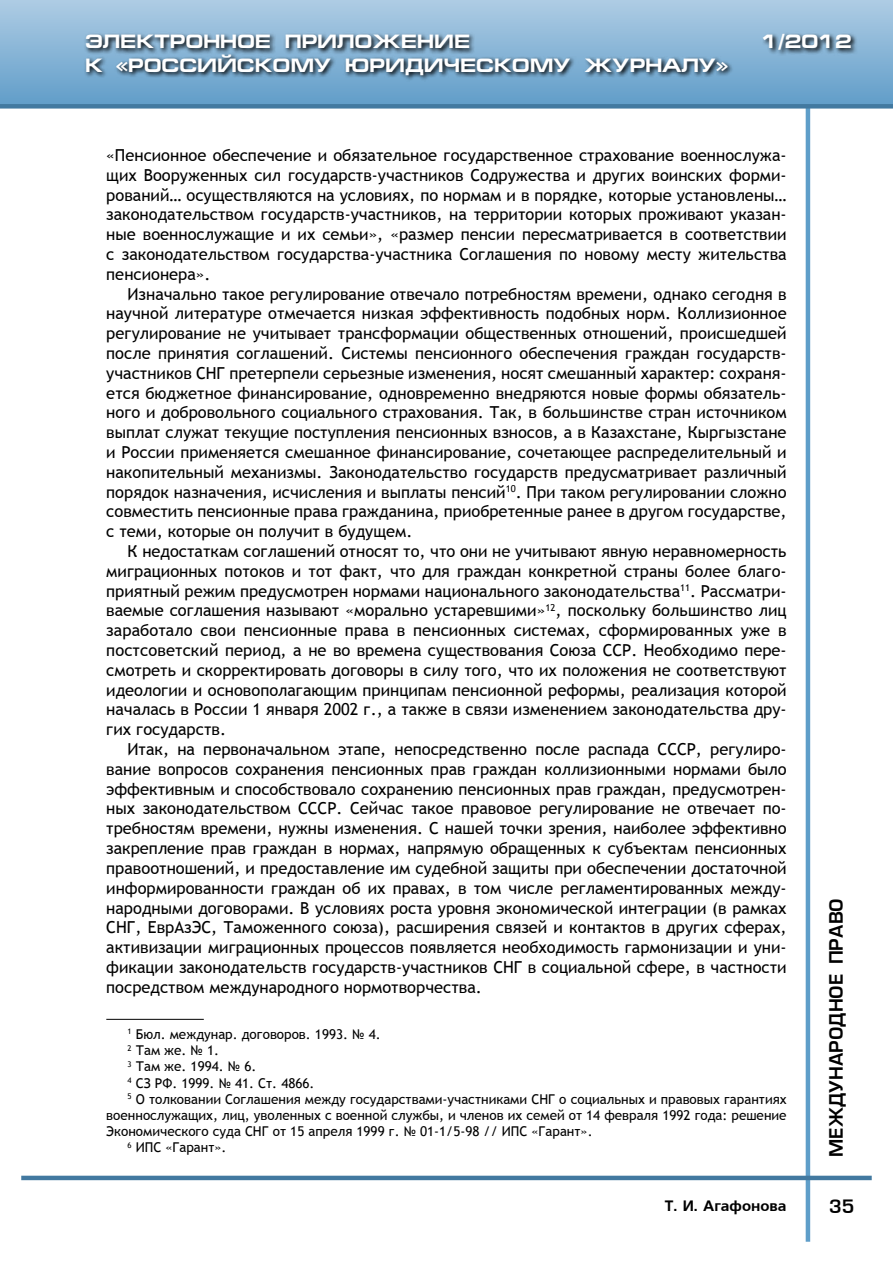
<style>
.page{position:relative;width:893px;height:1263px;background:#fff}
.page>*{position:absolute;margin:0;border:0;box-sizing:border-box;transform-origin:0 0}
.t1{font:700 19.5px "Europe Ext";color:#fff}
.t2{font:18px "Europe Demi Normal";color:#000}
.t3{font:16.5px/19.8px "Trebuchet MS";color:#000;text-align:justify}
.t4{font:15px "Free Set Bold Cyrillic";color:#000}
.t5{font:13.5px "Trebuchet MS";color:#000}
</style>
<div class="page">
<hr style="left:806px;top:91px;width:4px;height:1151px;background:#5f9ec9">
<hr style="left:21px;top:1176px;width:851px;height:4px;background:#4279a0">
<div style="left:0;top:0;width:893px;height:106px;background:linear-gradient(to bottom,#aecce4,#619dc9)"></div>
<div style="left:0;top:104px;width:893px;height:5px;background:#4279a0"></div>
<svg style="left:83px;top:31px;width:810px;height:121px"></svg>
<hr style="left:106px;top:1019px;width:98px;height:1px;background:#000">
<p class="t1" style="left:85px;top:31px;width:387px">ЭЛЕКТРОННОЕ ПРИЛОЖЕНИЕ</p>
<p class="t1" style="left:761px;top:31px;width:92px">1/2012</p>
<p class="t1" style="left:85px;top:54px;width:644px">К «РОССИЙСКОМУ ЮРИДИЧЕСКОМУ ЖУРНАЛУ»</p>
<p class="t3" style="left:106px;top:145px;width:682px">«Пенсионное обеспечение и обязательное государственное страхование военнослужа&shy;щих Вооруженных сил государств-участников Содружества и других воинских форми&shy;рований… осуществляются на условиях, по нормам и в порядке, которые установлены… законодательством государств-участников, на территории которых проживают указан&shy;ные военнослужащие и их семьи», «размер пенсии пересматривается в соответствии с законодательством государства-участника Соглашения по новому месту жительства пенсионера».</p>
<p class="t3" style="left:106px;top:284px;width:682px;text-indent:21px">Изначально такое регулирование отвечало потребностям времени, однако сегодня в научной литературе отмечается низкая эффективность подобных норм. Коллизионное регулирование не учитывает трансформации общественных отношений, происшедшей после принятия соглашений. Системы пенсионного обеспечения граждан государств&shy;участников СНГ претерпели серьезные изменения, носят смешанный характер: сохраня&shy;ется бюджетное финансирование, одновременно внедряются новые формы обязатель&shy;ного и добровольного социального страхования. Так, в большинстве стран источником выплат служат текущие поступления пенсионных взносов, а в Казахстане, Кыргызстане и России применяется смешанное финансирование, сочетающее распределительный и накопительный механизмы. Законодательство государств предусматривает различный порядок назначения, исчисления и выплаты пенсий<sup>10</sup>. При таком регулировании сложно совместить пенсионные права гражданина, приобретенные ранее в другом государстве, с теми, которые он получит в будущем.</p>
<p class="t3" style="left:106px;top:541px;width:682px;text-indent:21px">К недостаткам соглашений относят то, что они не учитывают явную неравномерность миграционных потоков и тот факт, что для граждан конкретной страны более благо&shy;приятный режим предусмотрен нормами национального законодательства<sup>11</sup>. Рассматри&shy;ваемые соглашения называют «морально устаревшими»<sup>12</sup>, поскольку большинство лиц заработало свои пенсионные права в пенсионных системах, сформированных уже в постсоветский период, а не во времена существования Союза ССР. Необходимо пере&shy;смотреть и скорректировать договоры в силу того, что их положения не соответствуют идеологии и основополагающим принципам пенсионной реформы, реализация которой началась в России 1 января 2002 г., а также в связи изменением законодательства дру&shy;гих государств.</p>
<p class="t3" style="left:106px;top:739px;width:682px;text-indent:21px">Итак, на первоначальном этапе, непосредственно после распада СССР, регулиро&shy;вание вопросов сохранения пенсионных прав граждан коллизионными нормами было эффективным и способствовало сохранению пенсионных прав граждан, предусмотрен&shy;ных законодательством СССР. Сейчас такое правовое регулирование не отвечает по&shy;требностям времени, нужны изменения. С нашей точки зрения, наиболее эффективно закрепление прав граждан в нормах, напрямую обращенных к субъектам пенсионных правоотношений, и предоставление им судебной защиты при обеспечении достаточной информированности граждан об их правах, в том числе регламентированных между&shy;народными договорами. В условиях роста уровня экономической интеграции (в рамках СНГ, ЕврАзЭС, Таможенного союза), расширения связей и контактов в других сферах, активизации миграционных процессов появляется необходимость гармонизации и уни&shy;фикации законодательств государств-участников СНГ в социальной сфере, в частности посредством международного нормотворчества.</p>
<p class="t5" style="left:128px;top:1026px;width:255px"><sup>1</sup> Бюл. междунар. договоров. 1993. № 4.</p>
<p class="t5" style="left:128px;top:1042px;width:93px"><sup>2</sup> Там же. № 1.</p>
<p class="t5" style="left:128px;top:1058px;width:130px"><sup>3</sup> Там же. 1994. № 6.</p>
<p class="t5" style="left:128px;top:1075px;width:189px"><sup>4</sup> СЗ РФ. 1999. № 41. Ст. 4866.</p>
<p class="t5" style="left:128px;top:1091px;width:661px"><sup>5</sup> О толковании Соглашения между государствами-участниками СНГ о социальных и правовых гарантиях</p>
<p class="t5" style="left:106px;top:1107px;width:682px">военнослужащих, лиц, уволенных с военной службы, и членов их семей от 14 февраля 1992 года: решение</p>
<p class="t5" style="left:106px;top:1123px;width:488px">Экономического суда СНГ от 15 апреля 1999 г. № 01-1/5-98 // ИПС «Гарант».</p>
<p class="t5" style="left:128px;top:1139px;width:100px"><sup>6</sup> ИПС «Гарант».</p>
<p class="t4" style="left:665px;top:1197px;width:123px">Т. И. Агафонова</p>
<p class="t2" style="left:826px;top:1157px;width:258px;rotate:-90deg">международное право</p>
<p class="t2" style="left:829px;top:1196px;width:27px">35</p>
</div>
